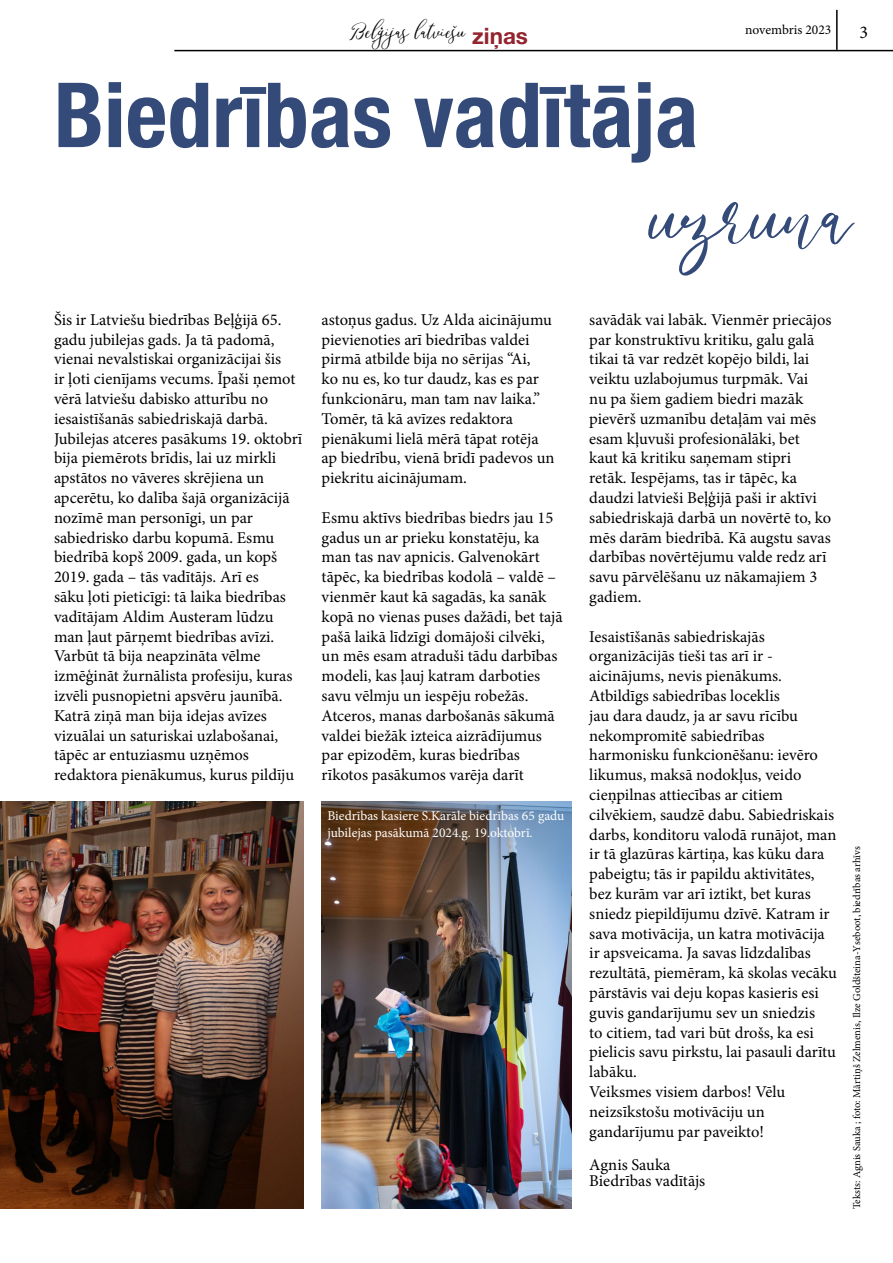
<style>
.page{position:relative;width:893px;height:1263px;background:#fff}
.page>*{position:absolute;margin:0;border:0;box-sizing:border-box;transform-origin:0 0}
.t1{font:109.5px "Harvester";color:#344b7a}
.t2{font:700 condensed 90px "Helvetica Neue";color:#344b7a}
.t3{font:24px "Harvester";color:#000}
.t4{font:700 22.5px "Helvetica Neue";color:#93252e}
.t5{font:18px "Minion Pro";color:#000}
.t6{font:16.5px/19.8px "Minion Pro";color:#000}
.t7{font:13.5px/16.2px "Minion Pro";color:#fff}
.t8{font:13.5px "Minion Pro";letter-spacing:-.005em;color:#000}
.t9{font:10.5px "Minion Pro";color:#000}
</style>
<div class="page">
<hr style="left:174px;top:50px;width:719px;height:1px;background:#000">
<hr style="left:836px;top:10px;width:2px;height:40px;background:#000">
<img style="left:322px;top:801px;width:249px;height:408px">
<img style="left:0;top:801px;width:304px;height:408px">
<h3 class="t3" style="left:349px;top:14px;width:117px">Beļģijas latviešu</h3>
<p class="t5" style="left:859px;top:20px;width:10px">3</p>
<h3 class="t4" style="left:472px;top:18px;width:57px">ziņas</h3>
<p class="t8" style="left:745px;top:21px;width:88px">novembris 2023</p>
<h2 class="t2" style="left:54px;top:40px;width:646px">Biedrības vadītāja</h2>
<h1 class="t1" style="left:651px;top:133px;width:202px">uzruna</h1>
<p class="t6" style="left:54px;top:310px;width:250px">Šis ir Latviešu biedrības Beļģijā 65. gadu jubilejas gads. Ja tā padomā, vienai nevalstiskai organizācijai šis<br>ir ļoti cienījams vecums. Īpaši ņemot vērā latviešu dabisko atturību no iesaistīšanās sabiedriskajā darbā.<br>Jubilejas atceres pasākums 19. oktobrī bija piemērots brīdis, lai uz mirkli apstātos no vāveres skrējiena un apcerētu, ko dalība šajā organizācijā nozīmē man personīgi, un par sabiedrisko darbu kopumā. Esmu biedrībā kopš 2009. gada, un kopš 2019. gada – tās vadītājs. Arī es<br>sāku ļoti pieticīgi: tā laika biedrības vadītājam Aldim Austeram lūdzu man ļaut pārņemt biedrības avīzi.<br>Varbūt tā bija neapzināta vēlme izmēģināt žurnālista profesiju, kuras izvēli pusnopietni apsvēru jaunībā.<br>Katrā ziņā man bija idejas avīzes vizuālai un saturiskai uzlabošanai, tāpēc ar entuziasmu uzņēmos redaktora pienākumus, kurus pildīju</p>
<p class="t6" style="left:322px;top:310px;width:234px">astoņus gadus. Uz Alda aicinājumu pievienoties arī biedrības valdei pirmā atbilde bija no sērijas “Ai,<br>ko nu es, ko tur daudz, kas es par funkcionāru, man tam nav laika.”<br>Tomēr, tā kā avīzes redaktora pienākumi lielā mērā tāpat rotēja ap biedrību, vienā brīdī padevos un piekritu aicinājumam.</p>
<p class="t6" style="left:322px;top:508px;width:242px">Esmu aktīvs biedrības biedrs jau 15 gadus un ar prieku konstatēju, ka man tas nav apnicis. Galvenokārt tāpēc, ka biedrības kodolā – valdē – vienmēr kaut kā sagadās, ka sanāk kopā no vienas puses dažādi, bet tajā pašā laikā līdzīgi domājoši cilvēki, un mēs esam atraduši tādu darbības modeli, kas ļauj katram darboties savu vēlmju un iespēju robežās.<br>Atceros, manas darbošanās sākumā valdei biežāk izteica aizrādījumus par epizodēm, kuras biedrības rīkotos pasākumos varēja darīt</p>
<p class="t7" style="left:327px;top:808px;width:238px">Biedrības kasiere S.Karāle biedrības 65 gadu jubilejas pasākumā 2024.g. 19.oktobrī.</p>
<p class="t6" style="left:589px;top:310px;width:244px">savādāk vai labāk. Vienmēr priecājos par konstruktīvu kritiku, galu galā tikai tā var redzēt kopējo bildi, lai veiktu uzlabojumus turpmāk. Vai<br>nu pa šiem gadiem biedri mazāk pievērš uzmanību detaļām vai mēs esam kļuvuši profesionālāki, bet kaut kā kritiku saņemam stipri retāk. Iespējams, tas ir tāpēc, ka daudzi latvieši Beļģijā paši ir aktīvi sabiedriskajā darbā un novērtē to, ko mēs darām biedrībā. Kā augstu savas darbības novērtējumu valde redz arī savu pārvēlēšanu uz nākamajiem 3 gadiem.</p>
<p class="t6" style="left:589px;top:626px;width:249px">Iesaistīšanās sabiedriskajās organizācijās tieši tas arī ir - aicinājums, nevis pienākums.<br>Atbildīgs sabiedrības loceklis<br>jau dara daudz, ja ar savu rīcību nekompromitē sabiedrības harmonisku funkcionēšanu: ievēro likumus, maksā nodokļus, veido cieņpilnas attiecības ar citiem cilvēkiem, saudzē dabu. Sabiedriskais darbs, konditoru valodā runājot, man ir tā glazūras kārtiņa, kas kūku dara pabeigtu; tās ir papildu aktivitātes, bez kurām var arī iztikt, bet kuras sniedz piepildījumu dzīvē. Katram ir sava motivācija, un katra motivācija ir apsveicama. Ja savas līdzdalības rezultātā, piemēram, kā skolas vecāku pārstāvis vai deju kopas kasieris esi guvis gandarījumu sev un sniedzis<br>to citiem, tad vari būt drošs, ka esi pielicis savu pirkstu, lai pasauli darītu labāku.<br>Veiksmes visiem darbos! Vēlu neizsīkstošu motivāciju un gandarījumu par paveikto!</p>
<p class="t6" style="left:589px;top:1156px;width:117px;line-height:16.5px">Agnis Sauka<br>Biedrības vadītājs</p>
<p class="t9" style="left:850px;top:1209px;width:364px;rotate:-90deg">Teksts: Agnis Sauka ; foto: Mārtiņš Zelmenis, Ilze Goldšteina-Yseboot, biedrības arhīvs</p>
</div>
